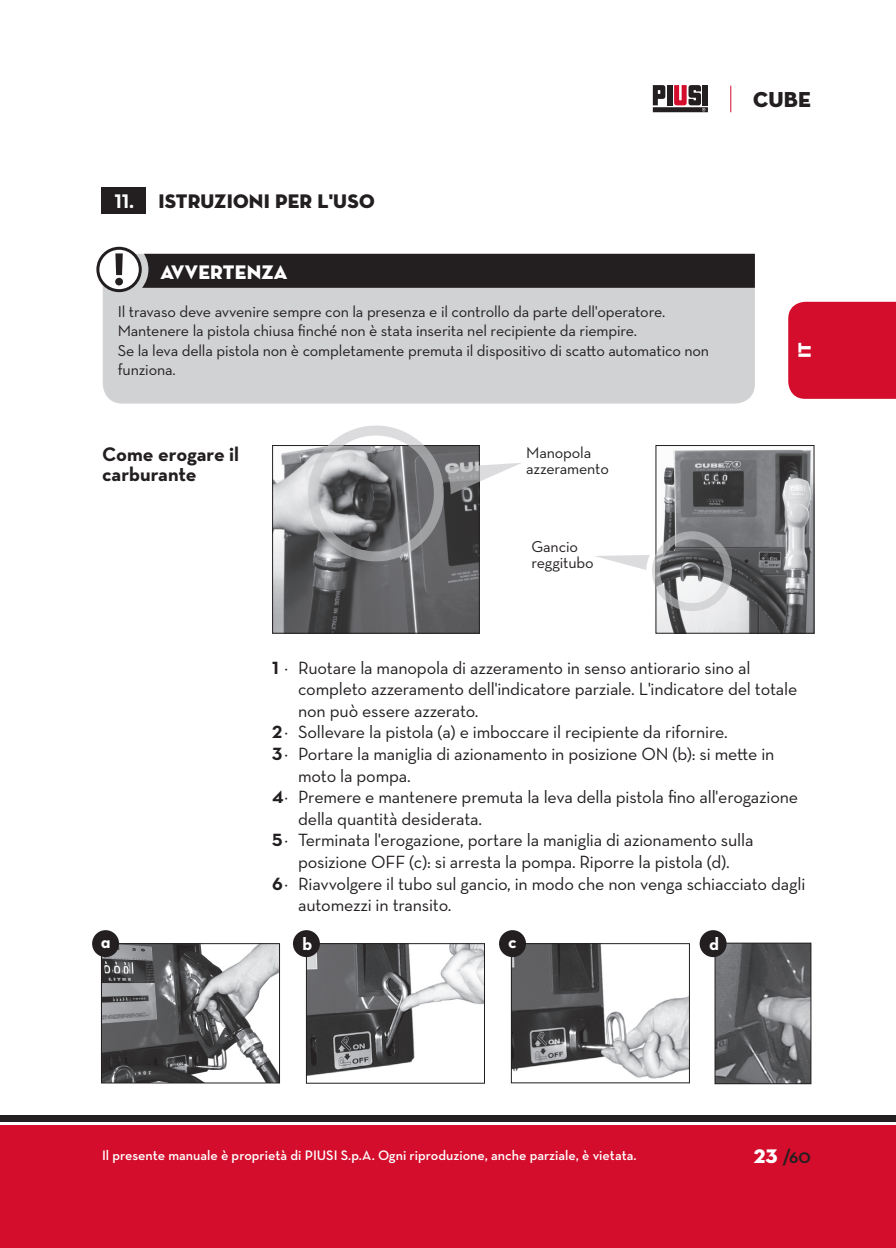
<style>
.page{position:relative;width:896px;height:1248px;background:#fff}
.page>*{position:absolute;margin:0;border:0;box-sizing:border-box;transform-origin:0 0}
.t1{font:22px "Neutraface Display Titling";color:#231f20}
.t2{font:700 20px/20px "Neutraface Text";color:#231f20}
.t3{font:20px "Neutraface Display Titling";letter-spacing:.01em;color:#231f20}
.t4{font:20px "Neutraface Display Titling";letter-spacing:.01em;color:#fff}
.t5{font:700 20px "Neutraface Display";color:#231f20}
.t6{font:18px "Neutraface Text";letter-spacing:-.01em;color:#231f20}
.t7{font:18px "Neutraface Text Bold Alt";color:#fff}
.t8{font:18px "Neutraface Display Titling";color:#fff}
.t9{font:16px/19.2px "Neutraface Text";letter-spacing:-.01em;color:#231f20}
.t10{font:600 14px "Neutraface Text";color:#fff}
.s1{font-family:"Neutraface Text";font-weight:700;color:#fff}
.s2{font-weight:700}
.s3{font-family:"Neutraface Display Titling";font-weight:400;color:#fff}
</style>
<div class="page">
<div style="left:0;top:1124px;width:896px;height:123px;background:#d30d2b"></div>
<div style="left:0;top:1115px;width:896px;height:6px;background:#231f20"></div>
<div style="left:788px;top:302px;width:108px;height:97px;background:#d30d2b"></div>
<div style="left:667px;top:85px;width:5px;height:20px;background:#231f20"></div>
<div style="left:703px;top:85px;width:5px;height:20px;background:#231f20"></div>
<svg style="left:653px;top:85px;width:12px;height:20px"></svg>
<div style="left:653px;top:107px;width:55px;height:5px;background:#231f20"></div>
<svg style="left:674px;top:85px;width:31px;height:26px"></svg>
<svg style="left:730px;top:86px;width:1px;height:26px"></svg>
<div style="left:101px;top:187px;width:45px;height:27px;background:#231f20"></div>
<div style="left:103px;top:292px;width:652px;height:111px;background:#d1d2d4"></div>
<svg style="left:96px;top:247px;width:659px;height:45px"></svg>
<img style="left:658px;top:449px;width:154px;height:182px">
<div style="left:656px;top:445px;width:158px;height:188px;border:1px solid #231f20"></div>
<img style="left:274px;top:450px;width:203px;height:181px">
<div style="left:272px;top:445px;width:207px;height:188px;border:1px solid #231f20"></div>
<svg style="left:300px;top:425px;width:221px;height:142px"></svg>
<svg style="left:595px;top:525px;width:142px;height:90px"></svg>
<img style="left:103px;top:945px;width:175px;height:136px">
<div style="left:101px;top:943px;width:179px;height:140px;border:1px solid #231f20"></div>
<img style="left:308px;top:945px;width:175px;height:131px">
<div style="left:306px;top:943px;width:179px;height:140px;border:1px solid #231f20"></div>
<img style="left:513px;top:945px;width:175px;height:134px">
<div style="left:511px;top:943px;width:179px;height:139px;border:1px solid #231f20"></div>
<img style="left:717px;top:944px;width:92px;height:137px">
<div style="left:715px;top:942px;width:96px;height:141px;border:1px solid #231f20"></div>
<div style="left:92px;top:930px;width:27px;height:27px;background:#231f20;border-radius:50%"></div>
<div style="left:499px;top:930px;width:27px;height:27px;background:#231f20;border-radius:50%"></div>
<div style="left:293px;top:930px;width:27px;height:27px;background:#231f20;border-radius:50%"></div>
<div style="left:699px;top:930px;width:27px;height:27px;background:#231f20;border-radius:50%"></div>
<p class="t3" style="left:114px;top:188px;width:262px"><span class="s1">11.</span> ISTRUZIONI PER L'USO</p>
<p class="t4" style="left:161px;top:259px;width:128px">AVVERTENZA</p>
<p class="t9" style="left:118px;top:302px;width:593px">Il travaso deve avvenire sempre con la presenza e il controllo da parte dell'operatore.<br>Mantenere la pistola chiusa finché non è stata inserita nel recipiente da riempire.<br>Se la leva della pistola non è completamente premuta il dispositivo di scatto automatico non funziona.</p>
<p class="t2" style="left:102px;top:443px;width:139px">Come erogare il carburante</p>
<p class="t9" style="left:526px;top:444px;width:84px;line-height:16px">Manopola azzeramento</p>
<p class="t9" style="left:531px;top:538px;width:64px;line-height:16px">Gancio reggitubo</p>
<p class="t1" style="left:753px;top:85px;width:59px">CUBE</p>
<p class="t8" style="left:793px;top:358px;width:18px;rotate:-90deg">IT</p>
<p class="t6" style="left:272px;top:656px;width:480px"><span class="s2">1</span> ¦ Ruotare la manopola di azzeramento in senso antiorario sino al</p>
<p class="t6" style="left:298px;top:677px;width:501px">completo azzeramento dell'indicatore parziale. L'indicatore del totale</p>
<p class="t6" style="left:298px;top:699px;width:182px">non può essere azzerato.</p>
<p class="t6" style="left:272px;top:721px;width:457px"><span class="s2">2</span>¦ Sollevare la pistola (a) e imboccare il recipiente da rifornire.</p>
<p class="t6" style="left:272px;top:742px;width:504px"><span class="s2">3</span>¦ Portare la maniglia di azionamento in posizione ON (b): si mette in</p>
<p class="t6" style="left:298px;top:764px;width:114px">moto la pompa.</p>
<p class="t6" style="left:272px;top:785px;width:527px"><span class="s2">4</span>¦ Premere e mantenere premuta la leva della pistola fino all'erogazione</p>
<p class="t6" style="left:298px;top:807px;width:186px">della quantità desiderata.</p>
<p class="t6" style="left:272px;top:829px;width:483px"><span class="s2">5</span>¦ Terminata l'erogazione, portare la maniglia di azionamento sulla</p>
<p class="t6" style="left:298px;top:850px;width:433px">posizione OFF (c): si arresta la pompa. Riporre la pistola (d).</p>
<p class="t6" style="left:272px;top:872px;width:535px"><span class="s2">6</span>¦ Riavvolgere il tubo sul gancio, in modo che non venga schiacciato dagli</p>
<p class="t6" style="left:298px;top:893px;width:155px">automezzi in transito.</p>
<p class="t7" style="left:101px;top:930px;width:11px">a</p>
<p class="t7" style="left:302px;top:932px;width:11px">b</p>
<p class="t7" style="left:508px;top:930px;width:10px">c</p>
<p class="t7" style="left:709px;top:932px;width:11px">d</p>
<p class="t10" style="left:102px;top:1146px;width:536px">Il presente manuale è proprietà di PIUSI S.p.A. Ogni riproduzione, anche parziale, è vietata.</p>
<p class="t5" style="left:754px;top:1143px;width:60px"><span class="s3">23</span>/124</p>
<p class="t5" style="left:783px;top:1144px;width:30px">/60</p>
</div>
